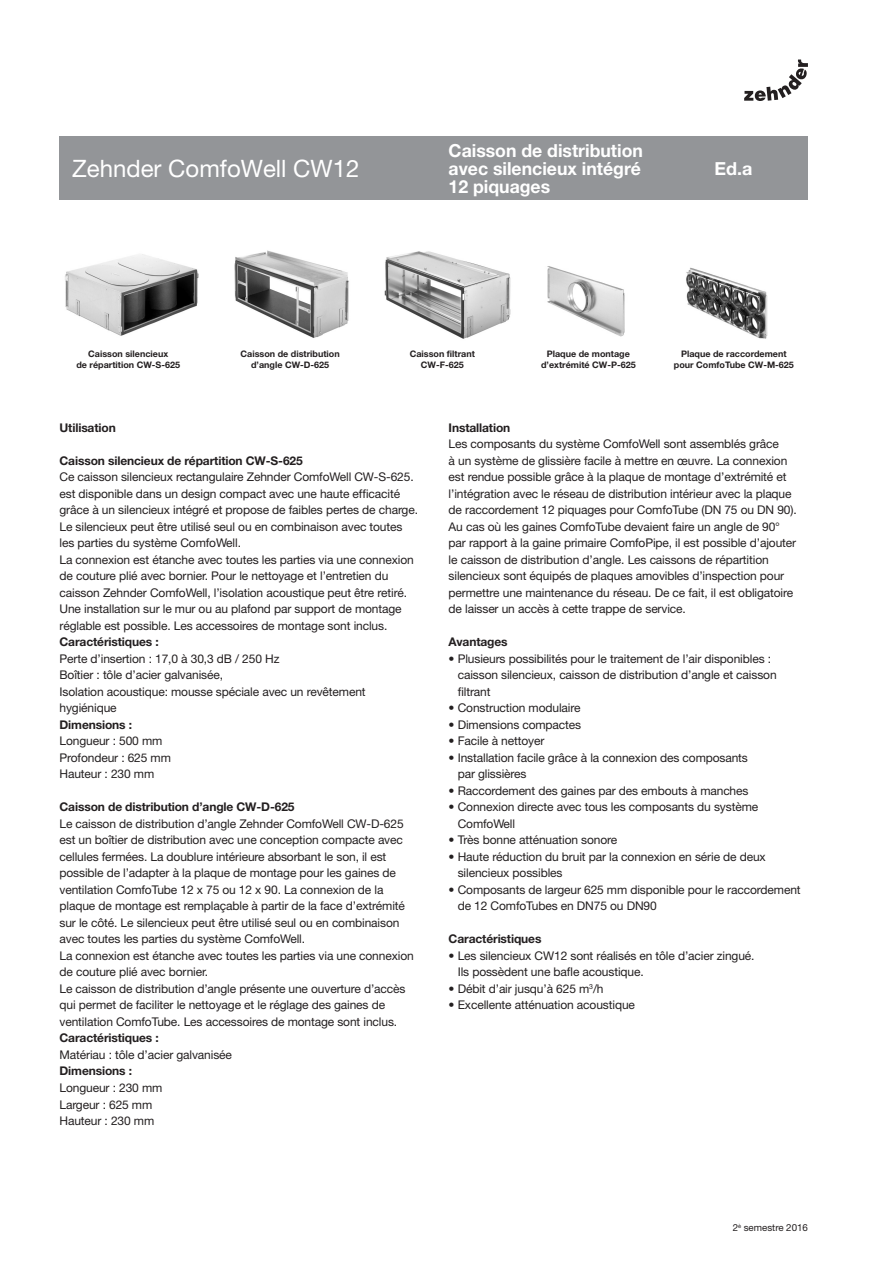
<style>
.page{position:relative;width:893px;height:1263px;background:#fff}
.page>*{position:absolute;margin:0;border:0;box-sizing:border-box;transform-origin:0 0}
.HL2{font:24px "Helvetica Neue";color:#fff}
.HL2-2{font:700 18px/18px "Helvetica Neue";color:#fff}
.CTB{font:12px/16.5px "Helvetica Neue";letter-spacing:-.01em;color:#231f20}
.CTB-2{font:700 12px "Helvetica Neue";letter-spacing:-.01em;color:#231f20}
.t1{font:9.75px "Helvetica Neue";color:#231f20}
.CTB-3{font:700 9px/10.8px "Helvetica Neue";color:#231f20;text-align:center}
</style>
<div class="page">
<svg style="left:744px;top:60px;width:64px;height:41px"></svg>
<img style="left:234px;top:250px;width:115px;height:88px">
<img style="left:384px;top:251px;width:127px;height:88px">
<img style="left:547px;top:266px;width:78px;height:71px">
<img style="left:686px;top:267px;width:82px;height:72px">
<img style="left:65px;top:254px;width:134px;height:82px">
<div style="left:60px;top:136px;width:748px;height:64px;background:#939598"></div>
<p class="HL2-2" style="left:449px;top:141px;width:196px">Caisson de distribution avec silencieux intégré</p>
<p class="HL2-2" style="left:449px;top:177px;width:103px">12 piquages</p>
<p class="HL2" style="left:72px;top:155px;width:289px">Zehnder ComfoWell CW12</p>
<p class="HL2-2" style="left:714px;top:159px;width:39px">Ed.a</p>
<p class="CTB-3" style="left:76px;top:348px;width:105px">Caisson silencieux<br>de répartition CW-S-625</p>
<p class="CTB-3" style="left:241px;top:348px;width:101px">Caisson de distribution d’angle CW-D-625</p>
<p class="CTB-3" style="left:410px;top:348px;width:67px">Caisson filtrant<br>CW-F-625</p>
<p class="CTB-3" style="left:541px;top:348px;width:96px">Plaque de montage d’extrémité CW-P-625</p>
<p class="CTB-3" style="left:674px;top:348px;width:121px">Plaque de raccordement pour ComfoTube CW-M-625</p>
<p class="CTB-2" style="left:60px;top:420px;width:58px">Utilisation</p>
<p class="CTB-2" style="left:60px;top:453px;width:245px">Caisson silencieux de répartition CW-S-625</p>
<p class="CTB" style="left:60px;top:469px;width:360px">Ce caisson silencieux rectangulaire Zehnder ComfoWell CW-S-625. est disponible dans un design compact avec une haute efficacité grâce à un silencieux intégré et propose de faibles pertes de charge.<br>Le silencieux peut être utilisé seul ou en combinaison avec toutes les parties du système ComfoWell.</p>
<p class="CTB" style="left:60px;top:551px;width:356px">La connexion est étanche avec toutes les parties via une connexion de couture plié avec bornier. Pour le nettoyage et l’entretien du caisson Zehnder ComfoWell, l’isolation acoustique peut être retiré.<br>Une installation sur le mur ou au plafond par support de montage réglable est possible. Les accessoires de montage sont inclus.</p>
<p class="CTB-2" style="left:60px;top:635px;width:101px">Caractéristiques :</p>
<p class="CTB" style="left:60px;top:650px;width:221px">Perte d’insertion : 17,0 à 30,3 dB / 250 Hz</p>
<p class="CTB" style="left:60px;top:667px;width:165px">Boîtier : tôle d’acier galvanisée,</p>
<p class="CTB" style="left:60px;top:683px;width:308px">Isolation acoustique: mousse spéciale avec un revêtement hygiénique</p>
<p class="CTB-2" style="left:60px;top:717px;width:74px">Dimensions :</p>
<p class="CTB" style="left:60px;top:733px;width:104px">Longueur : 500 mm</p>
<p class="CTB" style="left:60px;top:749px;width:113px">Profondeur : 625 mm</p>
<p class="CTB" style="left:60px;top:766px;width:96px">Hauteur : 230 mm</p>
<p class="CTB-2" style="left:60px;top:800px;width:237px">Caisson de distribution d’angle CW-D-625</p>
<p class="CTB" style="left:60px;top:815px;width:347px">Le caisson de distribution d’angle Zehnder ComfoWell CW-D-625 est un boîtier de distribution avec une conception compacte avec cellules fermées. La doublure intérieure absorbant le son, il est possible de l’adapter à la plaque de montage pour les gaines de ventilation ComfoTube 12 x 75 ou 12 x 90. La connexion de la plaque de montage est remplaçable à partir de la face d’extrémité sur le côté. Le silencieux peut être utilisé seul ou en combinaison avec toutes les parties du système ComfoWell.</p>
<p class="CTB" style="left:60px;top:947px;width:356px">La connexion est étanche avec toutes les parties via une connexion de couture plié avec bornier.</p>
<p class="CTB" style="left:60px;top:980px;width:347px">Le caisson de distribution d’angle présente une ouverture d’accès qui permet de faciliter le nettoyage et le réglage des gaines de ventilation ComfoTube. Les accessoires de montage sont inclus.</p>
<p class="CTB-2" style="left:60px;top:1031px;width:101px">Caractéristiques :</p>
<p class="CTB" style="left:60px;top:1046px;width:174px">Matériau : tôle d’acier galvanisée</p>
<p class="CTB-2" style="left:60px;top:1064px;width:74px">Dimensions :</p>
<p class="CTB" style="left:60px;top:1079px;width:104px">Longueur : 230 mm</p>
<p class="CTB" style="left:60px;top:1096px;width:94px">Largeur : 625 mm</p>
<p class="CTB" style="left:60px;top:1112px;width:96px">Hauteur : 230 mm</p>
<p class="CTB-2" style="left:449px;top:420px;width:63px">Installation</p>
<p class="CTB" style="left:449px;top:436px;width:350px">Les composants du système ComfoWell sont assemblés grâce<br>à un système de glissière facile à mettre en œuvre. La connexion est rendue possible grâce à la plaque de montage d’extrémité et l’intégration avec le réseau de distribution intérieur avec la plaque de raccordement 12 piquages pour ComfoTube (DN 75 ou DN 90).<br>Au cas où les gaines ComfoTube devaient faire un angle de 90° par rapport à la gaine primaire ComfoPipe, il est possible d’ajouter le caisson de distribution d’angle. Les caissons de répartition silencieux sont équipés de plaques amovibles d’inspection pour permettre une maintenance du réseau. De ce fait, il est obligatoire de laisser un accès à cette trappe de service.</p>
<p class="CTB-2" style="left:449px;top:635px;width:61px">Avantages</p>
<p class="CTB" style="left:458px;top:650px;width:320px;text-indent:-9px">• Plusieurs possibilités pour le traitement de l’air disponibles : caisson silencieux, caisson de distribution d’angle et caisson filtrant</p>
<p class="CTB" style="left:449px;top:700px;width:133px">• Construction modulaire</p>
<p class="CTB" style="left:449px;top:716px;width:134px">• Dimensions compactes</p>
<p class="CTB" style="left:449px;top:733px;width:97px">• Facile à nettoyer</p>
<p class="CTB" style="left:458px;top:749px;width:292px;text-indent:-9px">• Installation facile grâce à la connexion des composants par glissières</p>
<p class="CTB" style="left:449px;top:782px;width:301px">• Raccordement des gaines par des embouts à manches</p>
<p class="CTB" style="left:458px;top:799px;width:302px;text-indent:-9px">• Connexion directe avec tous les composants du système<br>ComfoWell</p>
<p class="CTB" style="left:449px;top:832px;width:170px">• Très bonne atténuation sonore</p>
<p class="CTB" style="left:458px;top:848px;width:310px;text-indent:-9px">• Haute réduction du bruit par la connexion en série de deux silencieux possibles</p>
<p class="CTB" style="left:458px;top:881px;width:344px;text-indent:-9px">• Composants de largeur 625 mm disponible pour le raccordement de 12 ComfoTubes en DN75 ou DN90</p>
<p class="CTB-2" style="left:449px;top:932px;width:94px">Caractéristiques</p>
<p class="CTB" style="left:458px;top:947px;width:298px;text-indent:-9px">• Les silencieux CW12 sont réalisés en tôle d’acier zingué.<br>Ils possèdent une bafle acoustique.</p>
<p class="CTB" style="left:449px;top:980px;width:156px">• Débit d’air jusqu’à 625 m<sup>3</sup>/h</p>
<p class="CTB" style="left:449px;top:997px;width:188px">• Excellente atténuation acoustique</p>
<p class="t1" style="left:733px;top:1221px;width:77px">2<sup>è</sup> semestre 2016</p>
</div>
